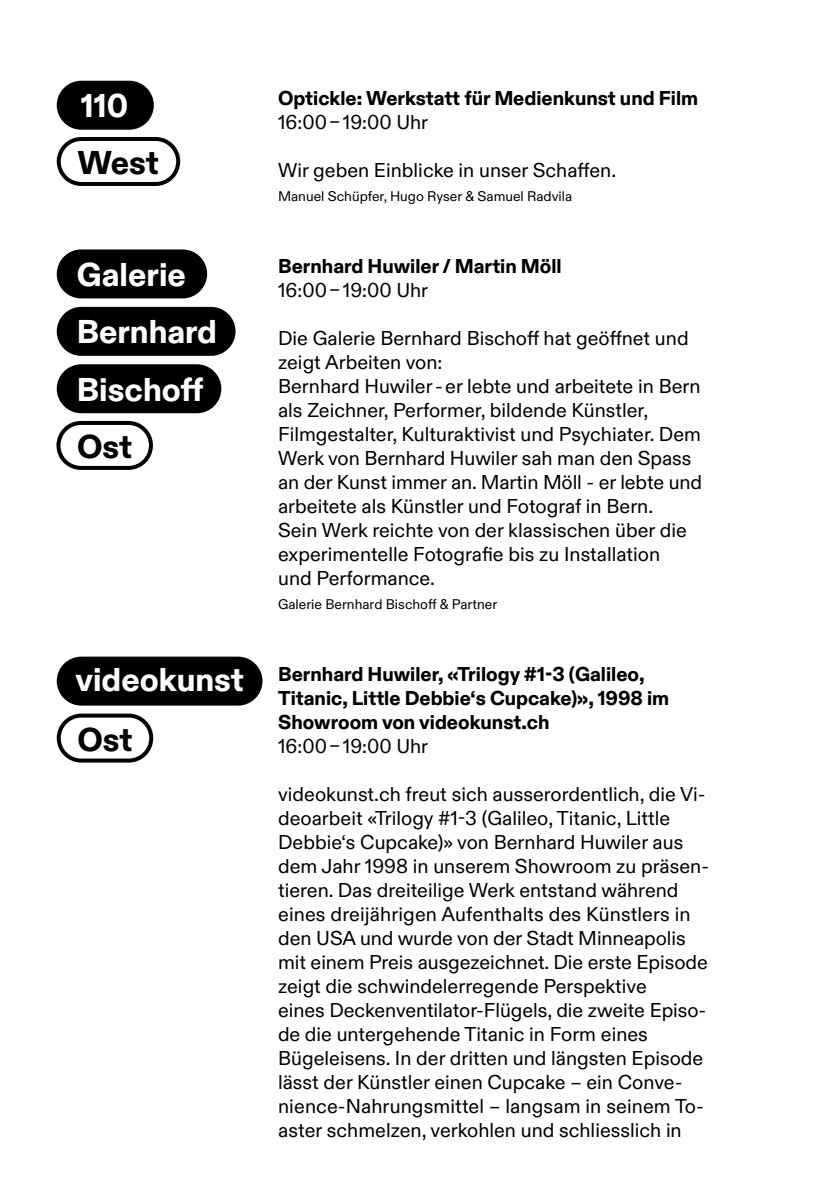
<style>
.page{position:relative;width:840px;height:1191px;background:#fff}
.page>*{position:absolute;margin:0;border:0;box-sizing:border-box;transform-origin:0 0}
.t1{font:800 33px/57.4px "ABC Diatype";color:#fff}
.t2{font:800 33px "ABC Diatype";letter-spacing:-.01em;color:#000}
.t3{font:20px/24px "ABC Diatype";color:#000}
.t4{font:800 20px/24px "ABC Diatype";color:#000}
.t5{font:14px "ABC Diatype";color:#000}
</style>
<div class="page">
<div style="left:57px;top:249px;width:150px;height:49px;background:#000;border-radius:24px"></div>
<div style="left:57px;top:364px;width:164px;height:49px;background:#000;border-radius:24px"></div>
<div style="left:57px;top:307px;width:178px;height:49px;background:#000;border-radius:24px"></div>
<div style="left:57px;top:656px;width:205px;height:49px;background:#000;border-radius:24px"></div>
<div style="left:57px;top:81px;width:97px;height:49px;background:#000;border-radius:24px"></div>
<div style="left:57px;top:137px;width:123px;height:49px;border:4px solid #000;border-radius:22px"></div>
<div style="left:56px;top:421px;width:97px;height:49px;border:4px solid #000;border-radius:22px"></div>
<div style="left:57px;top:713px;width:96px;height:49px;border:4px solid #000;border-radius:22px"></div>
<h1 class="t1" style="left:81px;top:78px;width:49px">110</h1>
<h1 class="t2" style="left:77px;top:143px;width:83px">West</h1>
<h1 class="t1" style="left:77px;top:247px;width:141px">Galerie<br>Bernhard<br>Bischoff</h1>
<h1 class="t2" style="left:77px;top:427px;width:56px">Ost</h1>
<h1 class="t1" style="left:75px;top:653px;width:170px">videokunst</h1>
<h1 class="t2" style="left:77px;top:720px;width:56px">Ost</h1>
<p class="t4" style="left:278px;top:87px;width:421px">Optickle: Werkstatt für Medienkunst und Film</p>
<p class="t3" style="left:278px;top:110px;width:151px">16:00 – 19:00 Uhr</p>
<p class="t3" style="left:278px;top:158px;width:339px">Wir geben Einblicke in unser Schaffen.</p>
<p class="t5" style="left:278px;top:188px;width:295px">Manuel Schüpfer, Hugo Ryser &amp; Samuel Radvila</p>
<p class="t4" style="left:278px;top:255px;width:285px">Bernhard Huwiler / Martin Möll</p>
<p class="t3" style="left:278px;top:278px;width:151px">16:00 – 19:00 Uhr</p>
<p class="t3" style="left:278px;top:326px;width:425px">Die Galerie Bernhard Bischoff hat geöffnet und zeigt Arbeiten von:<br>Bernhard Huwiler - er lebte und arbeitete in Bern als Zeichner, Performer, bildende Künstler, Filmgestalter, Kulturaktivist und Psychiater. Dem Werk von Bernhard Huwiler sah man den Spass an der Kunst immer an. Martin Möll - er lebte und arbeitete als Künstler und Fotograf in Bern.<br>Sein Werk reichte von der klassischen über die experimentelle Fotografie bis zu Installation<br>und Performance.</p>
<p class="t5" style="left:278px;top:596px;width:221px">Galerie Bernhard Bischoff &amp; Partner</p>
<p class="t4" style="left:278px;top:663px;width:392px">Bernhard Huwiler, «Trilogy #1-3 (Galileo,<br>Titanic, Little Debbie‘s Cupcake)», 1998 im<br>Showroom von videokunst.ch</p>
<p class="t3" style="left:278px;top:734px;width:151px">16:00 – 19:00 Uhr</p>
<p class="t3" style="left:278px;top:782px;width:432px">videokunst.ch freut sich ausserordentlich, die Vi&shy;deoarbeit «Trilogy #1-3 (Galileo, Titanic, Little Debbie‘s Cupcake)» von Bernhard Huwiler aus dem Jahr 1998 in unserem Showroom zu präsen&shy;tieren. Das dreiteilige Werk entstand während eines dreijährigen Aufenthalts des Künstlers in den USA und wurde von der Stadt Minneapolis mit einem Preis ausgezeichnet. Die erste Episode zeigt die schwindelerregende Perspektive<br>eines Deckenventilator-Flügels, die zweite Episo&shy;de die untergehende Titanic in Form eines Bügeleisens. In der dritten und längsten Episode lässt der Künstler einen Cupcake – ein Conve&shy;nience-Nahrungsmittel – langsam in seinem To&shy;aster schmelzen, verkohlen und schliesslich in</p>
</div>
